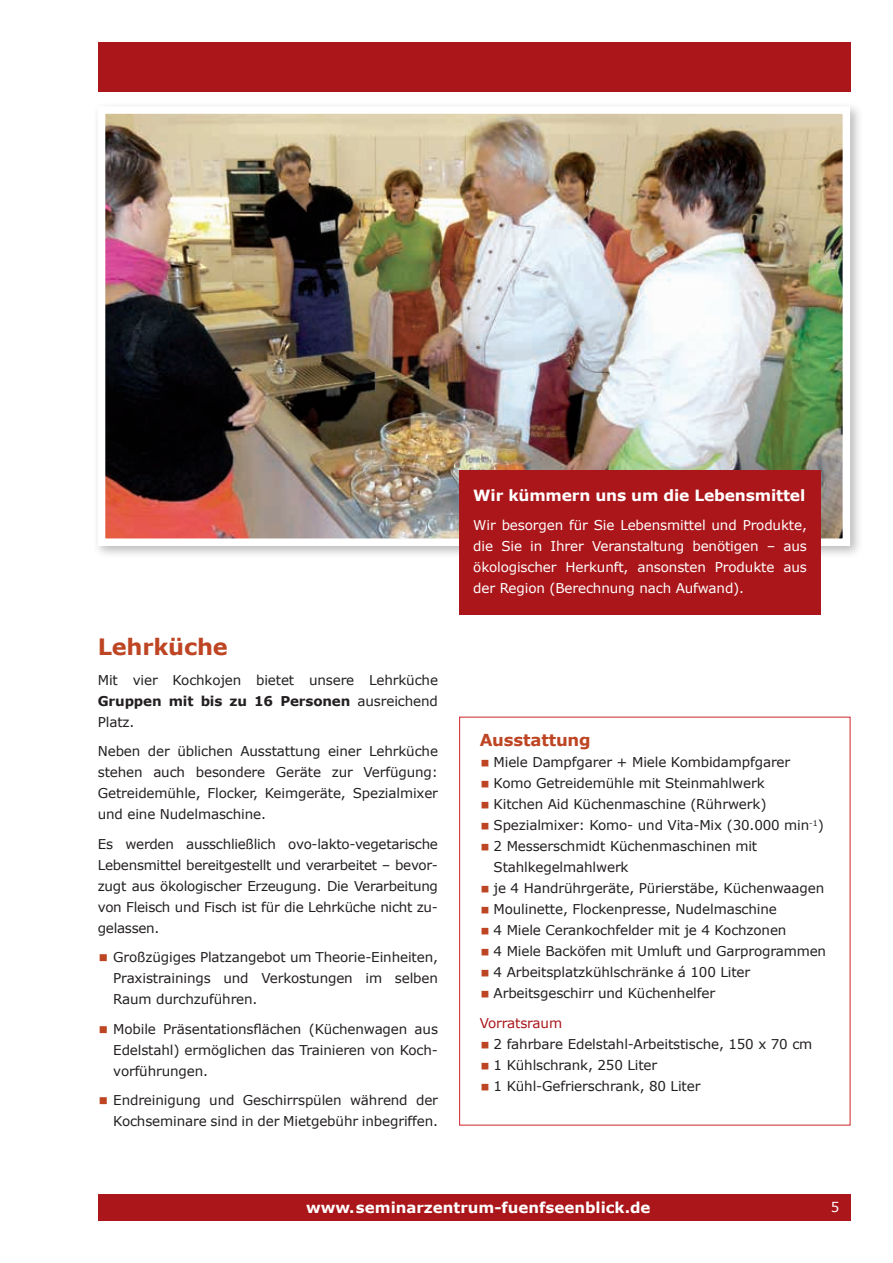
<style>
.page{position:relative;width:893px;height:1263px;background:#fff}
.page>*{position:absolute;margin:0;border:0;box-sizing:border-box;transform-origin:0 0}
.t1{font:700 22.5px "Verdana";letter-spacing:-.01em;color:#be4524}
.t2{font:700 16.5px "Verdana";letter-spacing:-.01em;color:#be4524}
.t3{font:700 15.45px "Verdana";letter-spacing:-.01em;color:#fff}
.t4{font:700 15px "Verdana";color:#fff}
.t5{font:13.5px/21px "Verdana";letter-spacing:-.01em;color:#231f20;text-align:justify}
.t6{font:13.5px/21px "Verdana";letter-spacing:-.01em;color:#fff;text-align:justify}
.s1{font-weight:700}
.s2{font-size:31.5px;color:#be4524}
.s3{font-size:30px;color:#be4524}
.s4{color:#ab161a}
</style>
<div class="page">
<div style="left:98px;top:43px;width:752px;height:49px;background:#ab161a"></div>
<div style="left:98px;top:1193px;width:752px;height:27px;background:#ab161a"></div>
<div style="left:93px;top:102px;width:771px;height:457px;background:#231f20;opacity:.3"></div>
<img style="left:107px;top:115px;width:734px;height:422px">
<div style="left:98px;top:106px;width:752px;height:440px;border:8px solid #fff"></div>
<div style="left:459px;top:470px;width:362px;height:144px;background:#ab161a"></div>
<h1 class="t1" style="left:98px;top:631px;width:131px">Lehrküche</h1>
<p class="t5" style="left:98px;top:669px;width:342px">Mit vier Kochkojen bietet unsere Lehrküche <span class="s1">Gruppen mit bis zu 16 Personen</span> ausreichend Platz.</p>
<p class="t5" style="left:98px;top:740px;width:342px">Neben der üblichen Ausstattung einer Lehrküche stehen auch besondere Geräte zur Verfügung:<br>Getreidemühle, Flocker, Keimgeräte, Spezialmixer und eine Nudelmaschine.</p>
<p class="t5" style="left:98px;top:833px;width:342px">Es werden ausschließlich ovo-lakto-vegetarische Lebensmittel bereitgestellt und verarbeitet – bevor&shy;zugt aus ökologischer Erzeugung. Die Verarbeitung von Fleisch und Fisch ist für die Lehrküche nicht zu&shy;gelassen.</p>
<p class="t5" style="left:113px;top:946px;width:326px;text-indent:-15px"><span class="s2">▪</span> Großzügiges Platzangebot um Theorie-Einheiten, Praxistrainings und Verkostungen im selben Raum durchzuführen.</p>
<p class="t5" style="left:113px;top:1018px;width:326px;text-indent:-15px"><span class="s2">▪</span> Mobile Präsentationsflächen (Küchenwagen aus Edelstahl) ermöglichen das Trainieren von Koch&shy;vorführungen.</p>
<p class="t5" style="left:98px;top:1089px;width:342px;text-align:right"><span class="s2">▪</span> Endreinigung und Geschirrspülen während der<br>Kochseminare sind in der Mietgebühr inbegriffen.</p>
<p class="t3" style="left:473px;top:484px;width:333px">Wir kümmern uns um die Lebensmittel</p>
<p class="t6" style="left:473px;top:515px;width:335px">Wir besorgen für Sie Lebensmittel und Produkte, die Sie in Ihrer Veranstaltung benötigen – aus ökologischer Herkunft, ansonsten Produkte aus der Region (Berechnung nach Aufwand).</p>
<p class="t2" style="left:480px;top:729px;width:113px">Ausstattung</p>
<p class="t5" style="left:480px;top:752px;width:312px"><span class="s3">▪</span> Miele Dampfgarer + Miele Kombidampfgarer</p>
<p class="t5" style="left:480px;top:773px;width:286px"><span class="s3">▪</span> Komo Getreidemühle mit Steinmahlwerk</p>
<p class="t5" style="left:480px;top:794px;width:288px"><span class="s3">▪</span> Kitchen Aid Küchenmaschine (Rührwerk)</p>
<p class="t5" style="left:480px;top:815px;width:346px"><span class="s3">▪</span> Spezialmixer: Komo- und Vita-Mix (30.000 min<sup>-1</sup>)</p>
<p class="t5" style="left:494px;top:836px;width:265px;text-indent:-14px"><span class="s3">▪</span> 2 Messerschmidt Küchenmaschinen mit<br>Stahlkegelmahlwerk</p>
<p class="t5" style="left:480px;top:878px;width:346px"><span class="s3">▪</span> je 4 Handrührgeräte, Pürierstäbe, Küchenwaagen</p>
<p class="t5" style="left:480px;top:899px;width:299px"><span class="s3">▪</span> Moulinette, Flockenpresse, Nudelmaschine</p>
<p class="t5" style="left:480px;top:920px;width:308px"><span class="s3">▪</span> 4 Miele Cerankochfelder mit je 4 Kochzonen</p>
<p class="t5" style="left:480px;top:941px;width:348px"><span class="s3">▪</span> 4 Miele Backöfen mit Umluft und Garprogrammen</p>
<p class="t5" style="left:480px;top:962px;width:272px"><span class="s3">▪</span> 4 Arbeitsplatzkühlschränke á 100 Liter</p>
<p class="t5" style="left:480px;top:979px;width:237px;line-height:29.5px"><span class="s3">▪</span> Arbeitsgeschirr und Küchenhelfer<br><span class="s4">Vorratsraum</span></p>
<p class="t5" style="left:480px;top:1033px;width:334px"><span class="s3">▪</span> 2 fahrbare Edelstahl-Arbeitstische, 150 x 70 cm</p>
<p class="t5" style="left:480px;top:1054px;width:179px"><span class="s3">▪</span> 1 Kühlschrank, 250 Liter</p>
<p class="t5" style="left:480px;top:1075px;width:222px"><span class="s3">▪</span> 1 Kühl-Gefrierschrank, 80 Liter</p>
<p class="t4" style="left:306px;top:1196px;width:346px">www.seminarzentrum-fuenfseenblick.de</p>
<p class="t6" style="left:831px;top:1197px;width:10px">5</p>
</div>
